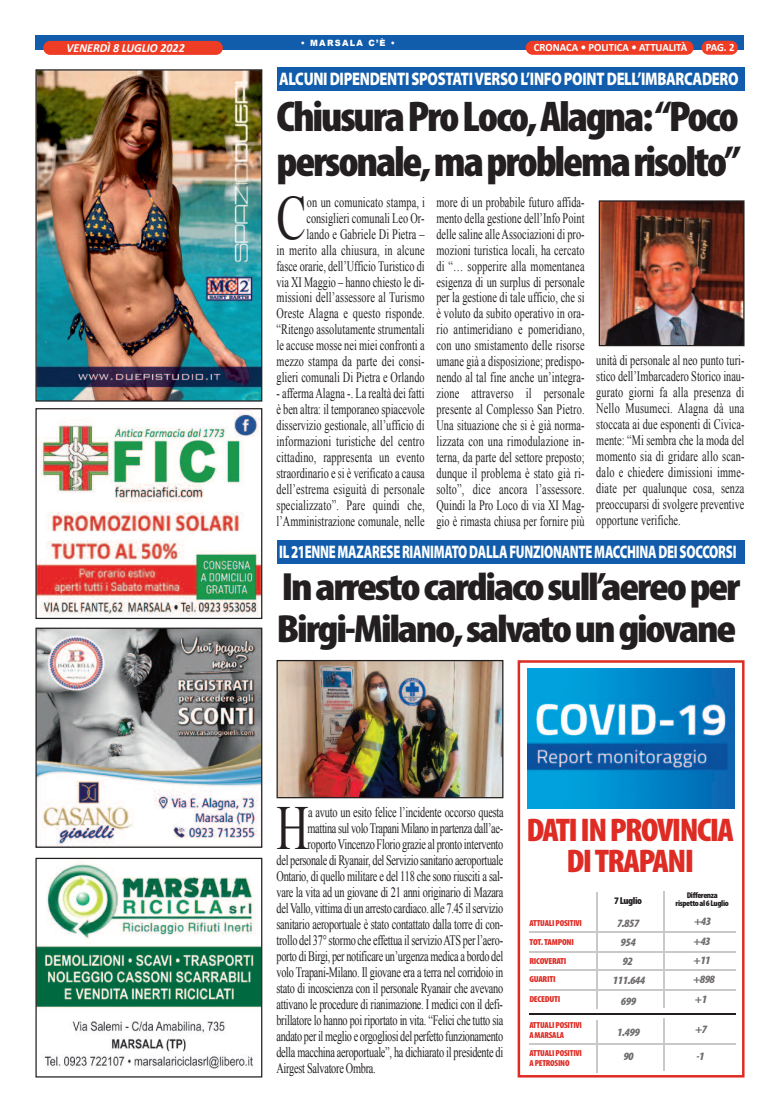
<style>
.page{position:relative;width:780px;height:1113px;background:#fff}
.page>*{position:absolute;margin:0;border:0;box-sizing:border-box;transform-origin:0 0}
.t1{font:62.62px "Times New Roman";color:#231f20;scale:.72 1}
.t2{font:900 condensed 43.12px/45.1px "Myriad Pro";letter-spacing:-.05em;color:#231f20;scale:1.05 1}
.t3{font:900 condensed 39.5px/41.2px "Myriad Pro";letter-spacing:-.05em;color:#231f20;scale:1.14 1}
.t4{font:900 condensed 32.88px/31.4px "Myriad Pro";letter-spacing:-.045em;color:#de2c24;text-align:center;scale:1.07 1}
.t5{font:900 18.25px "Myriad Pro";letter-spacing:-.02em;color:#fff;scale:.69 1}
.t6{font:900 18.25px "Myriad Pro";letter-spacing:-.02em;color:#fff;scale:.79 1}
.t7{font:14.38px/16px "Times New Roman";letter-spacing:-.025em;color:#231f20;text-align:justify;scale:.72 1}
.t8{font:14.38px/16px "Times New Roman";letter-spacing:.005em;color:#231f20;text-align:right;scale:.72 1}
.t9{font:italic 700 12.38px "Calibri";color:#fff;scale:.96 1}
.t10{font:italic 900 condensed 11.25px "Myriad Pro";letter-spacing:-.045em;color:#6f6c6c;scale:1.08 1}
.t11{font:700 11.12px "Calibri";color:#fff;scale:.96 1}
.t12{font:900 condensed 10px "Myriad Pro";letter-spacing:-.045em;color:#231f20;scale:1.08 1}
.t13{font:900 condensed 8.75px/10px "Myriad Pro";letter-spacing:-.025em;color:#de2c24;scale:1.05 1}
.t14{font:900 condensed 8.75px/18.1px "Myriad Pro";letter-spacing:-.025em;color:#de2c24;scale:1.08 1}
.t15{font:900 8.62px "Arial";letter-spacing:.15em;color:#fff;scale:.96 1}
.t16{font:900 condensed 8.38px/7.2px "Myriad Pro";letter-spacing:-.045em;color:#231f20;text-align:center;scale:1.07 1}
</style>
<div class="page">
<div style="left:517px;top:660px;width:227px;height:417px;border:2px solid #de2c24"></div>
<div style="left:35px;top:35px;width:708px;height:14px;background:#115cab"></div>
<div style="left:701px;top:41px;width:36px;height:14px;background:#ef3c25;border-radius:7px"></div>
<div style="left:525px;top:41px;width:168px;height:14px;background:#ef3c25;border-radius:7px"></div>
<div style="left:43px;top:41px;width:180px;height:14px;background:#ef3c25;border-radius:7px"></div>
<hr style="left:529px;top:951px;width:207px;height:1px;background:#cac9c8">
<img style="left:527px;top:668px;width:207px;height:140px">
<hr style="left:596px;top:892px;width:1px;height:117px;background:#cac9c8">
<hr style="left:529px;top:931px;width:207px;height:1px;background:#cac9c8">
<hr style="left:529px;top:969px;width:207px;height:1px;background:#cac9c8">
<hr style="left:529px;top:989px;width:206px;height:1px;background:#cac9c8">
<hr style="left:529px;top:1043px;width:206px;height:1px;background:#cac9c8">
<hr style="left:529px;top:1013px;width:206px;height:2px;background:#231f20">
<hr style="left:663px;top:891px;width:1px;height:116px;background:#cac9c8">
<hr style="left:596px;top:1020px;width:1px;height:52px;background:#cac9c8">
<hr style="left:663px;top:1019px;width:1px;height:52px;background:#cac9c8">
<div style="left:276px;top:68px;width:468px;height:23px;background:#115cab"></div>
<div style="left:276px;top:540px;width:468px;height:23px;background:#115cab"></div>
<img style="left:37px;top:859px;width:223px;height:210px">
<div style="left:35px;top:857px;width:227px;height:220px;border:1px solid #231f20"></div>
<img style="left:600px;top:202px;width:142px;height:142px">
<div style="left:598px;top:200px;width:146px;height:146px;border:1px solid #231f20"></div>
<img style="left:278px;top:662px;width:223px;height:134px">
<div style="left:276px;top:660px;width:227px;height:138px;border:1px solid #231f20"></div>
<img style="left:37px;top:410px;width:223px;height:206px">
<div style="left:35px;top:408px;width:227px;height:211px;border:1px solid #231f20"></div>
<img style="left:37px;top:71px;width:223px;height:328px">
<div style="left:35px;top:69px;width:227px;height:332px;border:1px solid #231f20"></div>
<img style="left:37px;top:629px;width:223px;height:217px">
<div style="left:35px;top:627px;width:227px;height:221px;border:1px solid #231f20"></div>
<p class="t15" style="left:301px;top:37px;width:100px">• MARSALA C’È •</p>
<p class="t9" style="left:67px;top:42px;width:125px">VENERDÌ 8 LUGLIO 2022</p>
<p class="t11" style="left:534px;top:43px;width:161px">CRONACA • POLITICA • ATTUALITÀ</p>
<p class="t11" style="left:705px;top:43px;width:32px">PAG. 2</p>
<p class="t6" style="left:279px;top:72px;width:583px">ALCUNI DIPENDENTI SPOSTATIVERSO L’INFO POINT DELL’IMBARCADERO</p>
<h2 class="t2" style="left:276px;top:97px;width:443px">ChiusuraProLoco,Alagna:“Poco personale,maproblemarisolto”</h2>
<h1 class="t1" style="left:276px;top:183px;width:43px">C</h1>
<p class="t8" style="left:276px;top:194px;width:208px">on un comunicato stampa, i consiglieri comunali Leo Or-<br>lando e Gabriele Di Pietra –<br>in merito alla chiusura, in alcune fasce orarie, dell’Ufficio Turistico di via XI Maggio – hanno chiesto le di&shy;missioni dell’assessore al Turismo Oreste Alagna e questo risponde. “Ritengo assolutamente strumentali le accuse mosse nei miei confronti a mezzo stampa da parte dei consi&shy;glieri comunali Di Pietra e Orlando</p>
<p class="t7" style="left:276px;top:385px;width:207px">- afferma Alagna -. La realtà dei fatti è ben altra: il temporaneo spiacevole disservizio gestionale, all’ufficio di informazioni turistiche del centro cittadino, rappresenta un evento straordinario e si è verificato a causa dell’estrema esiguità di personale specializzato”. Pare quindi che, l’Amministrazione comunale, nelle</p>
<p class="t7" style="left:436px;top:194px;width:207px">more di un probabile futuro affida&shy;mento della gestione dell’Info Point delle saline alle Associazioni di pro&shy;mozioni turistica locali, ha cercato di “… sopperire alla momentanea esigenza di un surplus di personale per la gestione di tale ufficio, che si è voluto da subito operativo in ora&shy;rio antimeridiano e pomeridiano, con uno smistamento delle risorse umane già a disposizione; predispo&shy;nendo al tal fine anche un’integra&shy;zione attraverso il personale presente al Complesso San Pietro.<br>Una situazione che si è già norma&shy;lizzata con una rimodulazione in&shy;terna, da parte del settore preposto; dunque il problema è stato già ri&shy;solto”, dice ancora l’assessore.<br>Quindi la Pro Loco di via XI Mag&shy;gio è rimasta chiusa per fornire più</p>
<p class="t7" style="left:596px;top:352px;width:207px">unità di personale al neo punto turi&shy;stico dell’Imbarcadero Storico inau&shy;gurato giorni fa alla presenza di Nello Musumeci. Alagna dà una stoccata ai due esponenti di Civica&shy;mente: “Mi sembra che la moda del momento sia di gridare allo scan&shy;dalo e chiedere dimissioni imme&shy;diate per qualunque cosa, senza preoccuparsi di svolgere preventive opportune verifiche.</p>
<p class="t5" style="left:279px;top:544px;width:664px">IL21ENNE MAZARESE RIANIMATO DALLA FUNZIONANTE MACCHINA DEI SOCCORSI</p>
<h3 class="t3" style="left:276px;top:570px;width:408px">Inarrestocardiacosull’aereoper<br>Birgi-Milano,salvatoungiovane</h3>
<h1 class="t1" style="left:276px;top:793px;width:46px">H</h1>
<p class="t7" style="left:308px;top:804px;width:273px">a avuto un esito felice l’incidente occorso questa</p>
<p class="t7" style="left:307px;top:820px;width:273px">mattina sul volo Trapani Milano in partenza dall’ae-</p>
<p class="t7" style="left:307px;top:836px;width:273px">roporto Vincenzo Florio grazie al pronto intervento</p>
<p class="t7" style="left:276px;top:852px;width:316px">del personale di Ryanair, del Servizio sanitario aeroportuale</p>
<p class="t7" style="left:276px;top:868px;width:316px">Ontario, di quello militare e del 118 che sono riusciti a sal-</p>
<p class="t7" style="left:276px;top:884px;width:316px">vare la vita ad un giovane di 21 anni originario di Mazara</p>
<p class="t7" style="left:276px;top:900px;width:316px">del Vallo, vittima di un arresto cardiaco. alle 7.45 il servizio</p>
<p class="t7" style="left:276px;top:916px;width:316px">sanitario aeroportuale è stato contattato dalla torre di con-</p>
<p class="t7" style="left:276px;top:932px;width:316px">trollo del 37° stormo che effettua il servizioATS per l’aero-</p>
<p class="t7" style="left:276px;top:948px;width:316px">porto di Birgi, per notificare un’urgenza medica a bordo del</p>
<p class="t7" style="left:276px;top:964px;width:316px">volo Trapani-Milano. Il giovane era a terra nel corridoio in</p>
<p class="t7" style="left:276px;top:980px;width:316px">stato di incoscienza con il personale Ryanair che avevano</p>
<p class="t7" style="left:276px;top:996px;width:316px">attivano le procedure di rianimazione. I medici con il defi-</p>
<p class="t7" style="left:276px;top:1012px;width:316px">brillatore lo hanno poi riportato in vita. “Felici che tutto sia</p>
<p class="t7" style="left:276px;top:1028px;width:316px">andato per il meglio e orgogliosi del perfetto funzionamento</p>
<p class="t7" style="left:276px;top:1044px;width:316px">della macchina aeroportuale”, ha dichiarato il presidente di</p>
<p class="t7" style="left:276px;top:1060px;width:140px">Airgest Salvatore Ombra.</p>
<h3 class="t4" style="left:526px;top:817px;width:195px">DATIINPROVINCIA<br>DITRAPANI</h3>
<p class="t12" style="left:614px;top:897px;width:27px">7Luglio</p>
<p class="t16" style="left:675px;top:892px;width:51px">Differenza rispettoal6Luglio</p>
<p class="t10" style="left:694px;top:917px;width:17px">+43</p>
<p class="t10" style="left:620px;top:938px;width:16px">954</p>
<p class="t10" style="left:693px;top:937px;width:17px">+43</p>
<p class="t10" style="left:622px;top:957px;width:11px">92</p>
<p class="t10" style="left:693px;top:956px;width:17px">+11</p>
<p class="t10" style="left:613px;top:976px;width:31px">111.644</p>
<p class="t10" style="left:693px;top:975px;width:22px">+898</p>
<p class="t10" style="left:621px;top:997px;width:16px">699</p>
<p class="t10" style="left:695px;top:995px;width:13px">+1</p>
<p class="t10" style="left:617px;top:1028px;width:22px">1.499</p>
<p class="t10" style="left:695px;top:1025px;width:13px">+7</p>
<p class="t10" style="left:623px;top:1052px;width:11px">90</p>
<p class="t10" style="left:696px;top:1052px;width:9px">-1</p>
<p class="t13" style="left:529px;top:918px;width:52px">ATTUALIPOSITIVI</p>
<p class="t10" style="left:617px;top:919px;width:22px">7.857</p>
<p class="t14" style="left:529px;top:934px;width:43px">TOT. TAMPONI</p>
<p class="t14" style="left:529px;top:953px;width:36px">RICOVERATI<br>GUARITI</p>
<p class="t14" style="left:529px;top:991px;width:30px">DECEDUTI</p>
<p class="t13" style="left:529px;top:1021px;width:52px">ATTUALIPOSITIVI<br>AMARSALA</p>
<p class="t13" style="left:529px;top:1048px;width:52px">ATTUALIPOSITIVI<br>APETROSINO</p>
</div>
